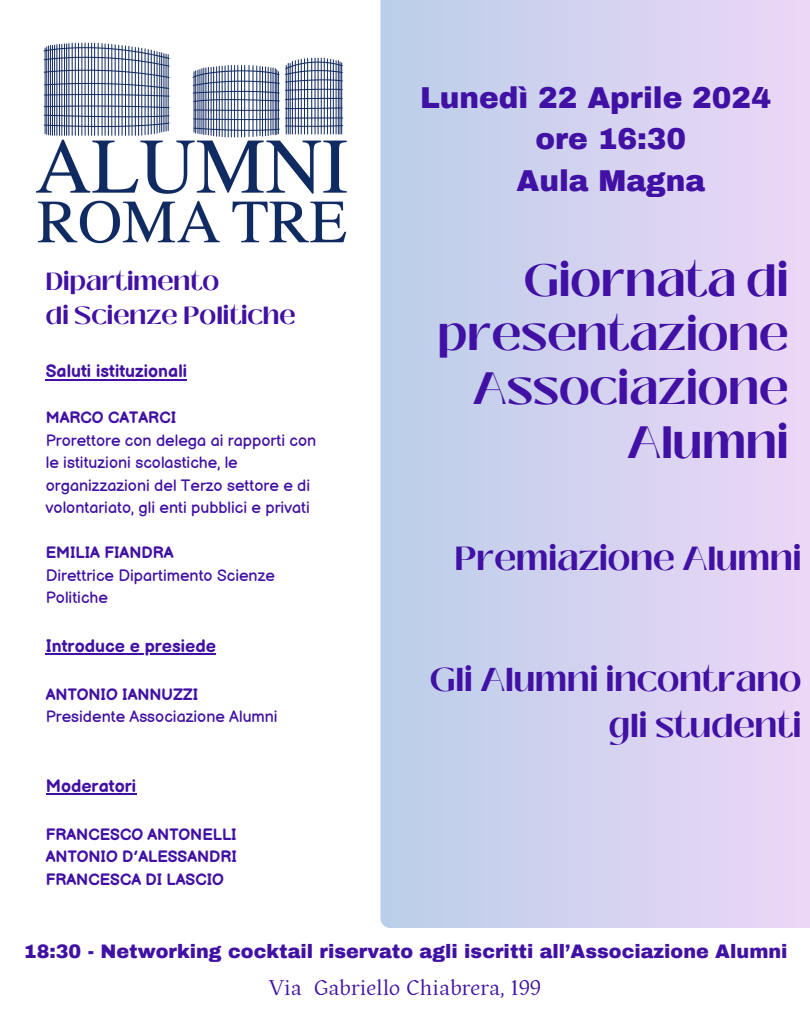
<style>
.page{position:relative;width:810px;height:1013px;background:#fff}
.page>*{position:absolute;margin:0;border:0;box-sizing:border-box;transform-origin:0 0}
.t1{font:700 45.2px/54px "Black Mango";color:#4110a4;text-align:right}
.t2{font:700 33.3px "Black Mango";color:#4110a4}
.t3{font:700 32.9px/45.8px "Black Mango";color:#4110a4;text-align:right}
.t4{font:900 29.5px "Archivo";color:#4110a4}
.t5{font:700 24.8px/34.5px "Black Mango";color:#4110a4}
.t6{font:22px "Kitsch";color:#4110a4}
.t7{font:900 19.1px "Archivo";color:#4110a4}
.t8{font:700 17.7px "Balsamiq Sans";color:#4110a4}
.t9{font:16.1px/22.5px "Balsamiq Sans";color:#4110a4}
.t10{font:700 16.1px "Balsamiq Sans";color:#4110a4}
</style>
<div class="page">
<svg style="left:380px;top:0;width:430px;height:928px;background:#d3d2ef"></svg>
<img style="left:36px;top:42px;width:311px;height:202px">
<hr style="left:46px;top:379px;width:141px;height:1px;background:#4110a4">
<hr style="left:46px;top:653px;width:170px;height:2px;background:#4110a4">
<hr style="left:46px;top:793px;width:90px;height:1px;background:#4110a4">
<p class="t5" style="left:46px;top:264px;width:251px">Dipartimento<br>di Scienze Politiche</p>
<h2 class="t8" style="left:46px;top:361px;width:143px">Saluti istituzionali</h2>
<h2 class="t10" style="left:46px;top:408px;width:132px">MARCO CATARCI</h2>
<p class="t9" style="left:46px;top:429px;width:272px">Prorettore con delega ai rapporti con le istituzioni scolastiche, le organizzazioni del Terzo settore e di volontariato, gli enti pubblici e privati</p>
<h4 class="t10" style="left:46px;top:543px;width:129px">EMILIA FIANDRA</h4>
<h6 class="t9" style="left:46px;top:564px;width:231px">Direttrice Dipartimento Scienze<br>Politiche</h6>
<p class="t8" style="left:46px;top:636px;width:172px">Introduce e presiede</p>
<p class="t10" style="left:46px;top:685px;width:154px">ANTONIO IANNUZZI</p>
<p class="t9" style="left:46px;top:706px;width:233px">Presidente Associazione Alumni</p>
<p class="t8" style="left:46px;top:775px;width:92px">Moderatori</p>
<h6 class="t10" style="left:46px;top:825px;width:192px">FRANCESCO ANTONELLI</h6>
<p class="t10" style="left:46px;top:847px;width:193px">ANTONIO D’ALESSANDRI</p>
<p class="t10" style="left:46px;top:870px;width:180px">FRANCESCA DI LASCIO</p>
<h1 class="t4" style="left:420px;top:82px;width:353px">Lunedì 22 Aprile 2024</h1>
<h1 class="t4" style="left:535px;top:123px;width:152px">ore 16:30</h1>
<h1 class="t4" style="left:516px;top:165px;width:190px">Aula Magna</h1>
<h5 class="t1" style="left:438px;top:254px;width:352px">Giornata di presentazione<br>Associazione<br>Alumni</h5>
<h6 class="t2" style="left:455px;top:533px;width:348px">Premiazione Alumni</h6>
<p class="t3" style="left:430px;top:657px;width:373px">Gli Alumni incontrano gli studenti</p>
<p class="t7" style="left:24px;top:941px;width:765px">18:30 - Networking cocktail riservato agli iscritti all’Associazione Alumni</p>
<p class="t6" style="left:269px;top:974px;width:274px">Via Gabriello Chiabrera, 199</p>
</div>
